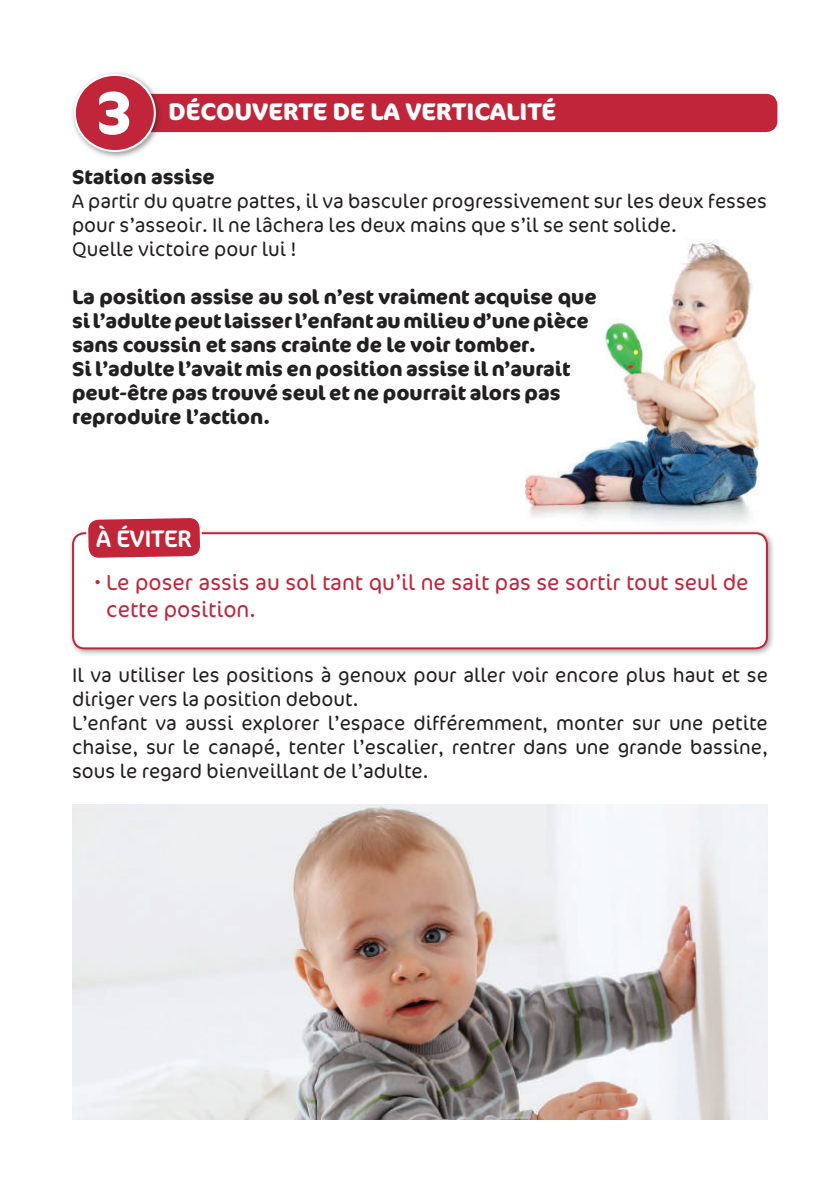
<style>
.page{position:relative;width:840px;height:1191px;background:#fff}
.page>*{position:absolute;margin:0;border:0;box-sizing:border-box;transform-origin:0 0}
.t1{font:700 60px "Cocon";color:#fff}
.t2{font:700 24px "Cocon";color:#fff}
.t3{font:24px "Cocon";color:#fff}
.t4{font:300 22px/26.4px "Cocon";color:#c12539}
.t5{font:300 20px/24px "Cocon";color:#231f20}
.t6{font:700 20px/24px "Cocon";letter-spacing:-.005em;color:#231f20}
</style>
<div class="page">
<img style="left:525px;top:239px;width:234px;height:285px">
<div style="left:122px;top:94px;width:655px;height:38px;background:#c12539;border-radius:11px"></div>
<div style="left:70px;top:70px;width:93px;height:89px;background:#231f20;opacity:.45"></div>
<div style="left:75px;top:75px;width:80px;height:76px;background:#c12539;border-radius:50%"></div>
<div style="left:74px;top:74px;width:82px;height:78px;border:2px solid #fff;border-radius:50%"></div>
<div style="left:68px;top:528px;width:707px;height:129px;background:#231f20;opacity:.45"></div>
<div style="left:73px;top:533px;width:693px;height:115px;background:#fff;border-radius:11px"></div>
<div style="left:72px;top:532px;width:695px;height:117px;border:2px solid #c12539;border-radius:11px"></div>
<svg style="left:87px;top:518px;width:116px;height:40px"></svg>
<img style="left:72px;top:805px;width:695px;height:315px">
<h1 class="t1" style="left:96px;top:77px;width:38px">3</h1>
<p class="t2" style="left:168px;top:98px;width:389px">DÉCOUVERTE DE LA VERTICALITÉ</p>
<p class="t6" style="left:72px;top:166px;width:144px">Station assise</p>
<p class="t5" style="left:72px;top:190px;width:695px">A partir du quatre pattes, il va basculer progressivement sur les deux fesses pour s’asseoir. Il ne lâchera les deux mains que s’il se sent solide.<br>Quelle victoire pour lui !</p>
<p class="t6" style="left:72px;top:286px;width:525px">La position assise au sol n’est vraiment acquise que si l’adulte peut laisser l’enfant au milieu d’une pièce sans coussin et sans crainte de le voir tomber.<br>Si l’adulte l’avait mis en position assise il n’aurait peut-être pas trouvé seul et ne pourrait alors pas reproduire l’action.</p>
<p class="t3" style="left:96px;top:525px;width:97px">À ÉVITER</p>
<p class="t4" style="left:106px;top:570px;width:643px;text-indent:-12px">• Le poser assis au sol tant qu’il ne sait pas se sortir tout seul de cette position.</p>
<p class="t5" style="left:72px;top:663px;width:697px">Il va utiliser les positions à genoux pour aller voir encore plus haut et se diriger vers la position debout.<br>L’enfant va aussi explorer l’espace différemment, monter sur une petite chaise, sur le canapé, tenter l’escalier, rentrer dans une grande bassine, sous le regard bienveillant de l’adulte.</p>
</div>
